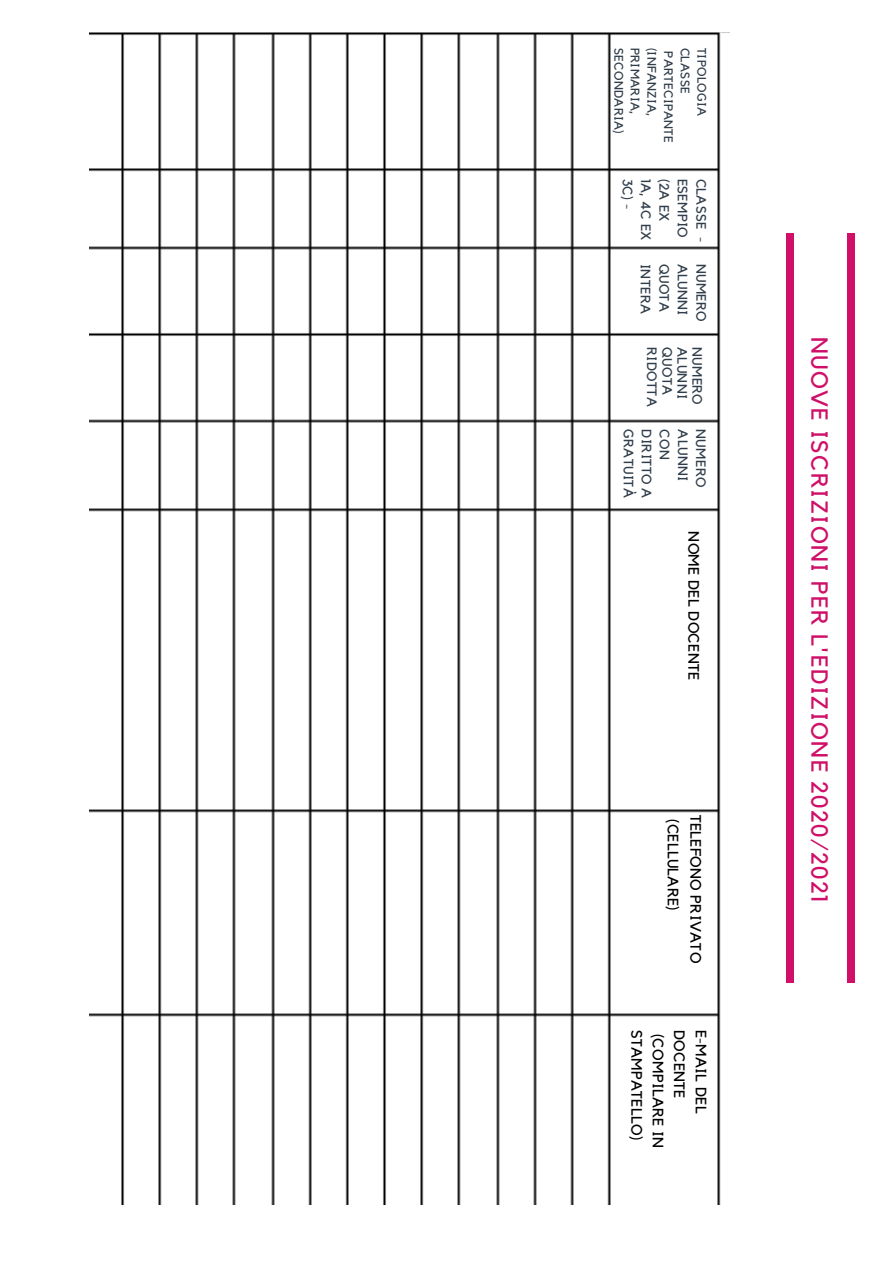
<style>
.page{position:relative;width:894px;height:1264px;background:#fff}
.page>*{position:absolute;margin:0;border:0;box-sizing:border-box;transform-origin:0 0}
.t1{font:23.25px "Kollektif";letter-spacing:.06em;color:#cf0f68}
.t2{font:15px/21.5px "Kollektif";letter-spacing:.02em;color:#000}
.t3{font:13.5px/18px "Kollektif";letter-spacing:.02em;color:#313f4c}
.t4{font:12.3px/16.6px "Kollektif";letter-spacing:.02em;color:#313f4c}
</style>
<div class="page">
<div style="left:847px;top:233px;width:7px;height:749px;background:#cf0f68"></div>
<div style="left:786px;top:233px;width:7px;height:749px;background:#cf0f68"></div>
<img style="left:89px;top:32px;width:640px;height:1171px">
<p class="t4" style="left:709px;top:48px;width:97px;rotate:90deg">TIPOLOGIA<br>CLASSE<br>PARTECIPANTE (INFANZIA,<br>PRIMARIA,<br>SECONDARIA)</p>
<p class="t3" style="left:709px;top:179px;width:65px;rotate:90deg">CLASSE -<br>ESEMPIO (2A EX<br>1A, 4C EX<br>3C) -</p>
<p class="t3" style="left:709px;top:264px;width:59px;line-height:18.6px;rotate:90deg">NUMERO<br>ALUNNI<br>QUOTA<br>INTERA</p>
<p class="t3" style="left:704px;top:347px;width:61px;line-height:15.1px;rotate:90deg">NUMERO<br>ALUNNI<br>QUOTA<br>RIDOTTA</p>
<p class="t3" style="left:709px;top:429px;width:70px;rotate:90deg">NUMERO<br>ALUNNI<br>CON<br>DIRITTO A<br>GRATUITÀ</p>
<p class="t2" style="left:703px;top:531px;width:150px;rotate:90deg">NOME DEL DOCENTE</p>
<p class="t2" style="left:706px;top:814px;width:150px;line-height:22.5px;rotate:90deg">TELEFONO PRIVATO (CELLULARE)</p>
<p class="t2" style="left:710px;top:1029px;width:120px;rotate:90deg">E-MAIL DEL<br>DOCENTE (COMPILARE IN<br>STAMPATELLO)</p>
<h1 class="t1" style="left:830px;top:336px;width:567px;rotate:90deg">NUOVE ISCRIZIONI PER L'EDIZIONE 2020/2021</h1>
</div>
